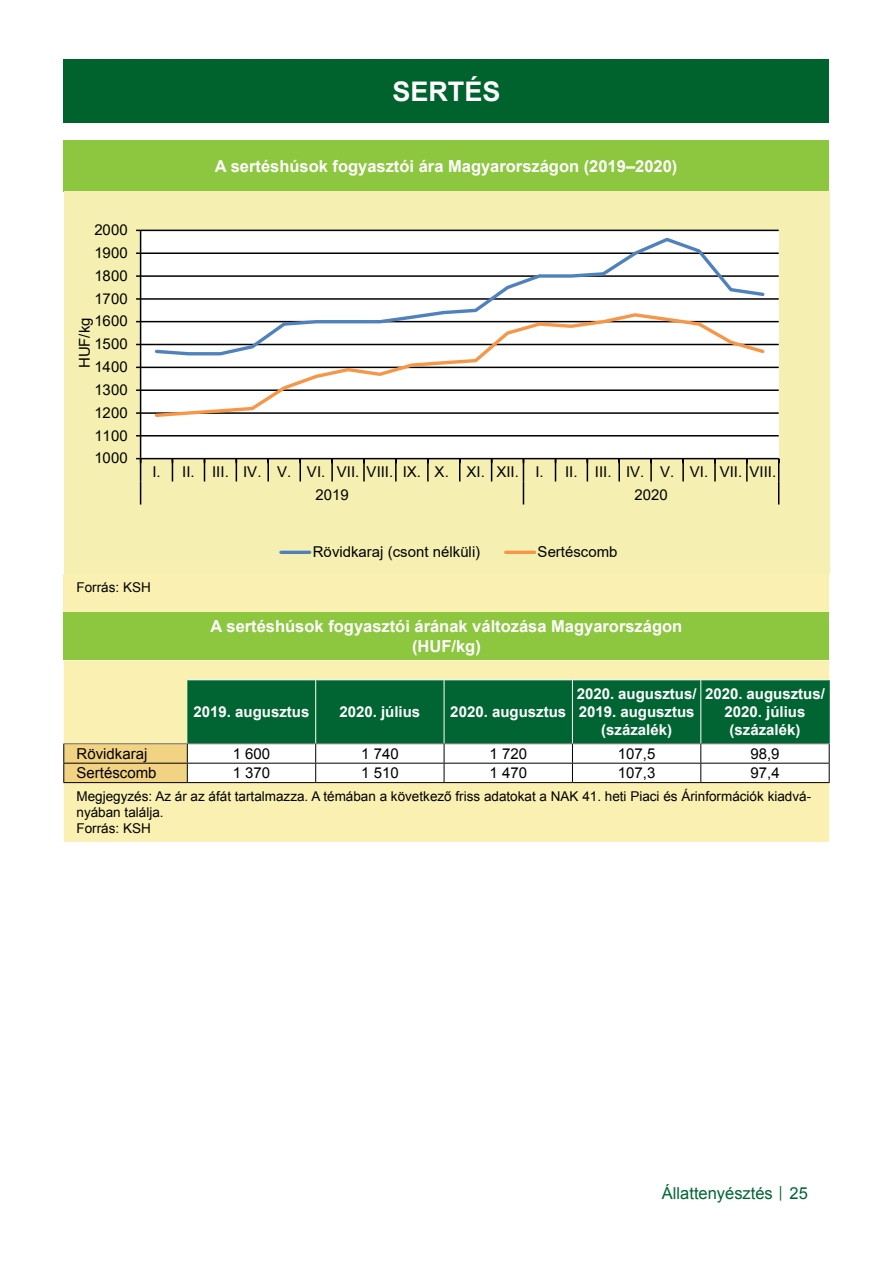
<style>
.page{position:relative;width:893px;height:1263px;background:#fff}
.page>*{position:absolute;margin:0;border:0;box-sizing:border-box;transform-origin:0 0}
.t1{font:700 27px "Arial";color:#fff}
.t2{font:700 16.5px/19.8px "Arial";color:#fff;text-align:center}
.t3{font:16.5px "Arial";color:#006533}
.t4{font:15px "Arial";color:#000}
.t5{font:700 15px/18px "Arial";color:#fff;text-align:center}
.t6{font:13.5px/16.2px "Arial";color:#000}
.s1{font-size:12px}
</style>
<div class="page">
<div style="left:64px;top:60px;width:765px;height:63px;background:#00632e"></div>
<div style="left:64px;top:611px;width:765px;height:49px;background:#8dc63f"></div>
<div style="left:64px;top:660px;width:765px;height:182px;background:#faf0b1"></div>
<hr style="left:187px;top:679px;width:129px;height:1px;background:#fff">
<hr style="left:316px;top:679px;width:128px;height:1px;background:#fff">
<hr style="left:444px;top:679px;width:128px;height:1px;background:#fff">
<hr style="left:572px;top:679px;width:129px;height:1px;background:#fff">
<hr style="left:701px;top:679px;width:129px;height:1px;background:#fff">
<svg style="left:63px;top:680px;width:767px;height:102px"></svg>
<hr style="left:63px;top:782px;width:124px;height:1px;background:#000">
<hr style="left:187px;top:782px;width:129px;height:1px;background:#000">
<hr style="left:316px;top:782px;width:128px;height:1px;background:#000">
<hr style="left:444px;top:782px;width:128px;height:1px;background:#000">
<hr style="left:572px;top:782px;width:129px;height:1px;background:#000">
<hr style="left:701px;top:782px;width:129px;height:1px;background:#000">
<div style="left:63px;top:140px;width:766px;height:51px;background:#8dc63f"></div>
<div style="left:64px;top:574px;width:765px;height:37px;background:#faf0b1"></div>
<div style="left:64px;top:191px;width:765px;height:383px;background:#f5f0b1"></div>
<div style="left:141px;top:230px;width:638px;height:229px;background:#fff"></div>
<hr style="left:141px;top:435px;width:638px;height:1px;background:#000">
<hr style="left:141px;top:412px;width:638px;height:2px;background:#000">
<hr style="left:141px;top:389px;width:638px;height:2px;background:#000">
<hr style="left:141px;top:367px;width:638px;height:1px;background:#000">
<hr style="left:141px;top:344px;width:638px;height:1px;background:#000">
<hr style="left:141px;top:321px;width:638px;height:1px;background:#000">
<hr style="left:141px;top:298px;width:638px;height:2px;background:#000">
<hr style="left:141px;top:275px;width:638px;height:2px;background:#000">
<hr style="left:141px;top:252px;width:638px;height:2px;background:#000">
<hr style="left:141px;top:230px;width:638px;height:1px;background:#000">
<hr style="left:140px;top:230px;width:1px;height:229px;background:#000">
<hr style="left:141px;top:458px;width:638px;height:1px;background:#000">
<svg style="left:172px;top:459px;width:1px;height:22px"></svg>
<svg style="left:204px;top:459px;width:1px;height:22px"></svg>
<svg style="left:236px;top:459px;width:1px;height:22px"></svg>
<hr style="left:267px;top:459px;width:2px;height:22px;background:#000">
<hr style="left:299px;top:459px;width:2px;height:22px;background:#000">
<hr style="left:331px;top:459px;width:2px;height:22px;background:#000">
<hr style="left:363px;top:459px;width:2px;height:22px;background:#000">
<hr style="left:395px;top:459px;width:2px;height:22px;background:#000">
<hr style="left:427px;top:459px;width:2px;height:22px;background:#000">
<svg style="left:459px;top:459px;width:1px;height:22px"></svg>
<svg style="left:491px;top:459px;width:1px;height:22px"></svg>
<svg style="left:555px;top:459px;width:1px;height:22px"></svg>
<svg style="left:587px;top:459px;width:1px;height:22px"></svg>
<hr style="left:618px;top:459px;width:2px;height:22px;background:#000">
<hr style="left:650px;top:459px;width:2px;height:22px;background:#000">
<hr style="left:682px;top:459px;width:2px;height:22px;background:#000">
<hr style="left:714px;top:459px;width:2px;height:22px;background:#000">
<hr style="left:746px;top:459px;width:2px;height:22px;background:#000">
<svg style="left:136px;top:458px;width:5px;height:46px"></svg>
<svg style="left:523px;top:459px;width:1px;height:45px"></svg>
<svg style="left:778px;top:459px;width:1px;height:45px"></svg>
<svg style="left:153px;top:237px;width:614px;height:74px"></svg>
<svg style="left:153px;top:311px;width:614px;height:106px"></svg>
<hr style="left:281px;top:551px;width:29px;height:3px;background:#4f81bd">
<hr style="left:506px;top:551px;width:29px;height:3px;background:#f79646">
<h1 class="t1" style="left:392px;top:74px;width:110px">SERTÉS</h1>
<p class="t4" style="left:94px;top:219px;width:35px">2000</p>
<p class="t4" style="left:94px;top:242px;width:35px">1900</p>
<p class="t4" style="left:94px;top:265px;width:35px">1800</p>
<p class="t4" style="left:94px;top:288px;width:35px">1700</p>
<p class="t4" style="left:94px;top:311px;width:35px">1600</p>
<p class="t4" style="left:74px;top:368px;width:52px;rotate:-90deg">HUF/kg</p>
<p class="t4" style="left:94px;top:334px;width:35px">1500</p>
<p class="t4" style="left:94px;top:356px;width:35px">1400</p>
<p class="t4" style="left:94px;top:379px;width:35px">1300</p>
<p class="t4" style="left:94px;top:402px;width:35px">1200</p>
<p class="t4" style="left:94px;top:425px;width:35px">1100</p>
<p class="t4" style="left:94px;top:448px;width:35px">1000</p>
<p class="t2" style="left:215px;top:157px;width:464px">A sertéshúsok fogyasztói ára Magyarországon (2019–2020)</p>
<p class="t4" style="left:152px;top:462px;width:393px">I. II. III. IV. V. VI. VII. VIII. IX. X. XI. XII. I.</p>
<p class="t4" style="left:565px;top:462px;width:212px">II. III. IV. V. VI. VII. VIII.</p>
<p class="t4" style="left:315px;top:484px;width:35px">2019</p>
<p class="t4" style="left:634px;top:484px;width:35px">2020</p>
<p class="t4" style="left:313px;top:541px;width:169px">Rövidkaraj (csont nélküli)</p>
<p class="t4" style="left:538px;top:541px;width:81px">Sertéscomb</p>
<p class="t6" style="left:77px;top:580px;width:76px">Forrás: KSH</p>
<p class="t2" style="left:211px;top:617px;width:473px">A sertéshúsok fogyasztói árának változása Magyarországon (HUF/kg)</p>
<p class="t5" style="left:194px;top:703px;width:117px">2019. augusztus</p>
<p class="t5" style="left:339px;top:703px;width:82px">2020. július</p>
<p class="t5" style="left:450px;top:703px;width:117px">2020. augusztus</p>
<p class="t5" style="left:577px;top:685px;width:121px">2020. augusztus/<br>2019. augusztus (százalék)</p>
<p class="t5" style="left:705px;top:685px;width:121px">2020. augusztus/<br>2020. július (százalék)</p>
<p class="t4" style="left:77px;top:744px;width:72px">Rövidkaraj</p>
<p class="t4" style="left:233px;top:744px;width:39px">1 600</p>
<p class="t4" style="left:361px;top:744px;width:39px">1 740</p>
<p class="t4" style="left:489px;top:744px;width:39px">1 720</p>
<p class="t4" style="left:618px;top:744px;width:39px">107,5</p>
<p class="t4" style="left:750px;top:744px;width:31px">98,9</p>
<p class="t4" style="left:77px;top:763px;width:82px">Sertéscomb</p>
<p class="t4" style="left:233px;top:763px;width:39px">1 370</p>
<p class="t4" style="left:361px;top:763px;width:39px">1 510</p>
<p class="t4" style="left:490px;top:763px;width:39px">1 470</p>
<p class="t4" style="left:618px;top:763px;width:39px">107,3</p>
<p class="t4" style="left:750px;top:763px;width:31px">97,4</p>
<p class="t6" style="left:77px;top:788px;width:736px">Megjegyzés: Az ár az áfát tartalmazza. A témában a következő friss adatokat a NAK 41. heti Piaci és Árinformációk kiadvá&shy;nyában találja.<br>Forrás: KSH</p>
<p class="t3" style="left:662px;top:1182px;width:147px">Állattenyésztés <span class="s1">│</span> 25</p>
</div>
